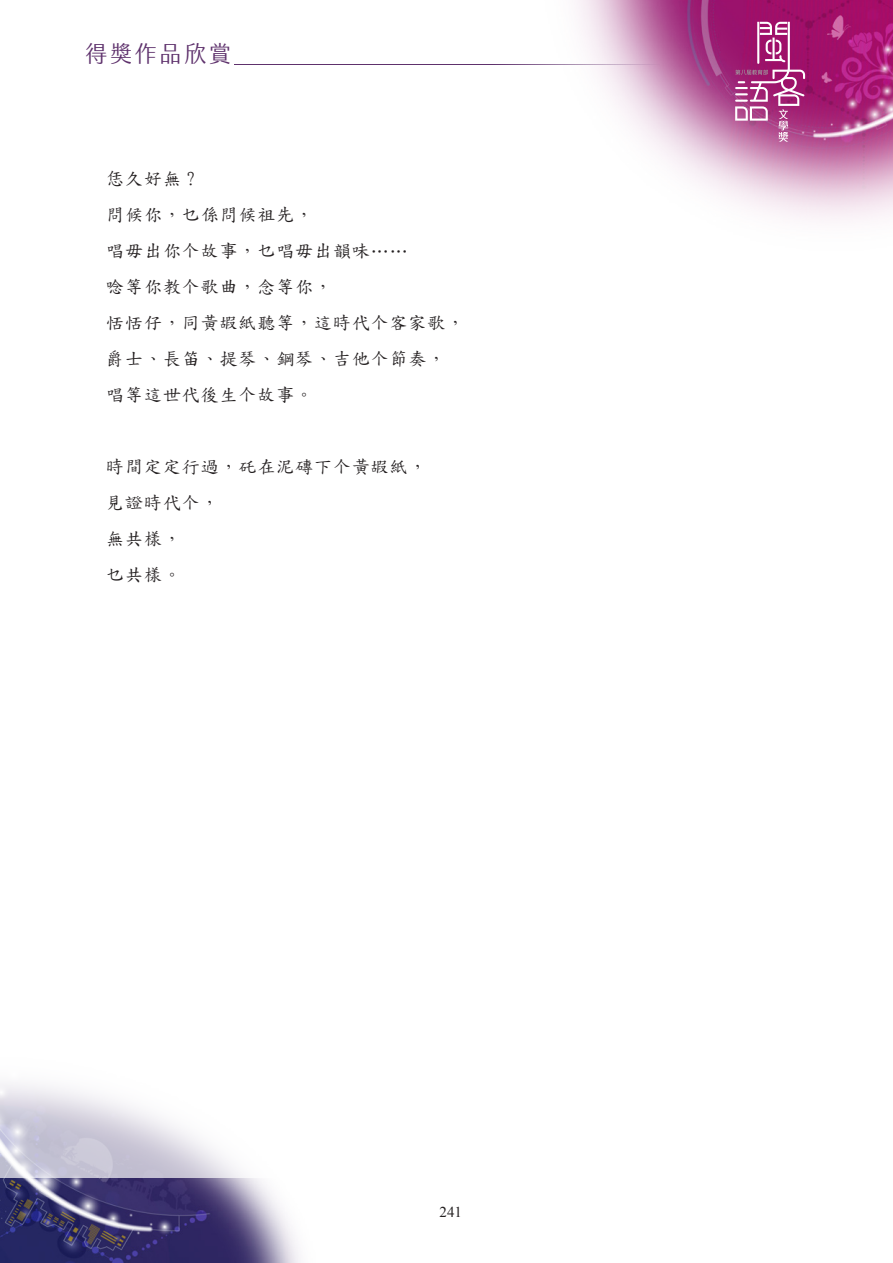
<style>
.page{position:relative;width:893px;height:1263px;background:#fff}
.page>*{position:absolute;margin:0;border:0;box-sizing:border-box;transform-origin:0 0}
.t1{font:22.5px "jf jinxuan fresh 2.2 Book";letter-spacing:.1em;color:#5e316c}
.C_內文{font:18px "TWKAI";letter-spacing:.05em;color:#231f20}
.t2{font:15px "Times New Roman";color:#231f20}
.s1{font-family:"DF Kai Shu SB Estd BF"}
</style>
<div class="page">
<img style="left:0;top:1178px;width:300px;height:85px">
<img style="left:577px;top:0;width:316px;height:220px">
<svg style="left:735px;top:22px;width:70px;height:120px;background:#b44e8f"></svg>
<hr style="left:234px;top:64px;width:425px;height:1px;background:#5e316c">
<p class="t1" style="left:85px;top:41px;width:148px">得獎作品欣賞</p>
<p class="C_內文" style="left:106px;top:164px;width:95px">恁久好無？</p>
<p class="C_內文" style="left:106px;top:200px;width:209px">問候你，乜係問候祖先，</p>
<p class="C_內文" style="left:106px;top:236px;width:303px">唱毋出你个故事，乜唱毋出韻味<span class="s1">……</span></p>
<p class="C_內文" style="left:106px;top:272px;width:227px">唸等你教个歌曲，念等你，</p>
<p class="C_內文" style="left:106px;top:308px;width:360px">恬恬仔，同黃嘏紙聽等，這時代个客家歌，</p>
<p class="C_內文" style="left:106px;top:344px;width:341px">爵士、長笛、提琴、鋼琴、吉他个節奏，</p>
<p class="C_內文" style="left:106px;top:380px;width:209px">唱等這世代後生个故事。</p>
<p class="C_內文" style="left:106px;top:452px;width:322px">時間定定行過，矺在泥磚下个黃嘏紙，</p>
<p class="C_內文" style="left:106px;top:488px;width:114px">見證時代个，</p>
<p class="C_內文" style="left:106px;top:524px;width:76px">無共樣，</p>
<p class="C_內文" style="left:106px;top:560px;width:76px">乜共樣。</p>
<p class="t2" style="left:439px;top:1202px;width:24px">241</p>
</div>
